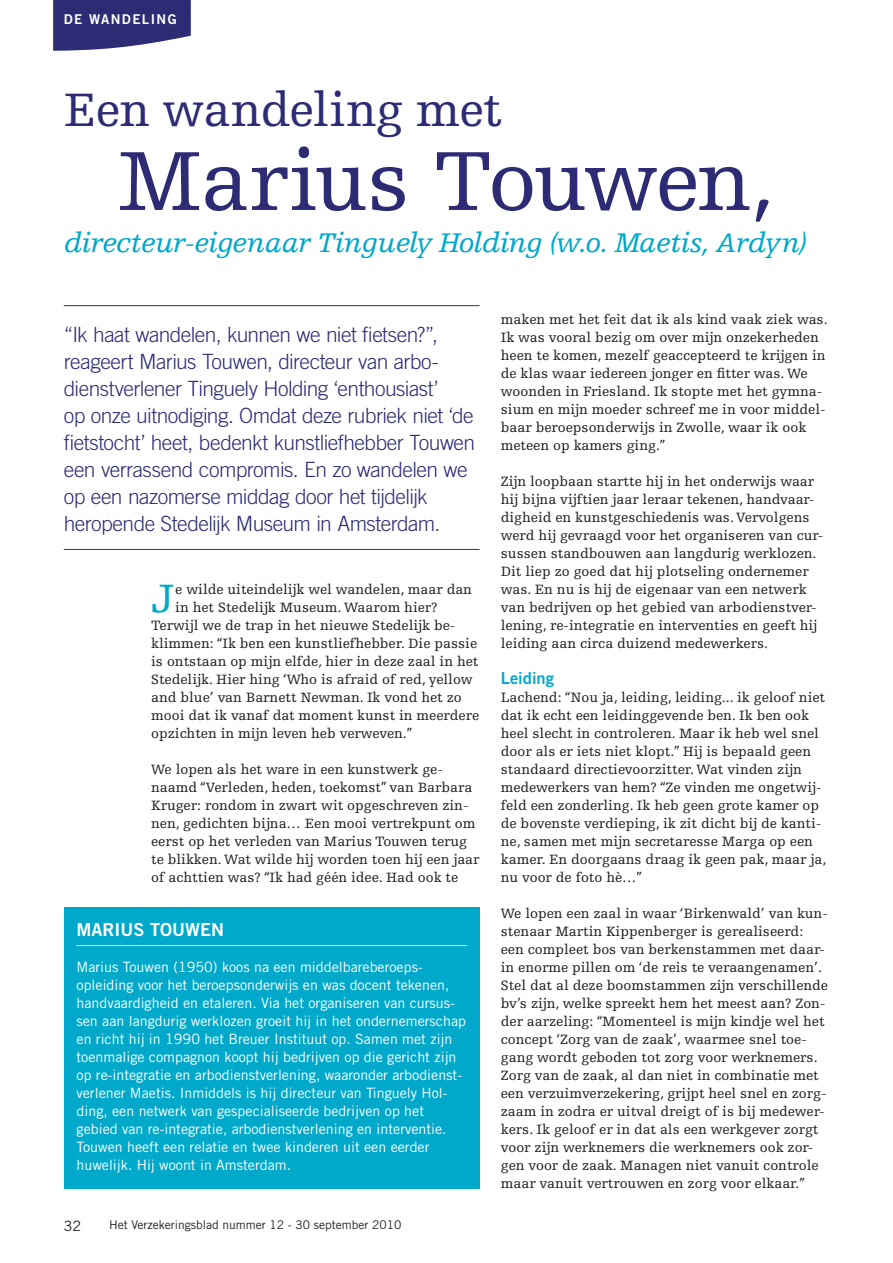
<style>
.page{position:relative;width:893px;height:1263px;background:#fff}
.page>*{position:absolute;margin:0;border:0;box-sizing:border-box;transform-origin:0 0}
.t1{font:88.5px "Egyptienne FLT Std";letter-spacing:-.025em;color:#2d2b74}
.t2{font:49.5px "Egyptienne FLT Std";letter-spacing:-.015em;color:#2d2b74}
.t3{font:41.85px "Egyptienne FLT Std";color:#00a8ca}
.t4{font:italic 28.5px "Egyptienne FLT Std";letter-spacing:-.02em;color:#00a8ca}
.t5{font:300 21px/27px "Trade Gothic LT Std";letter-spacing:-.025em;color:#2d2b74}
.t6{font:18px "Trade Gothic LT Std Bd 2";color:#fff}
.t7{font:16.5px "Trade Gothic LT Std Bd 2";color:#00a8ca}
.t8{font:14.25px/18px "Egyptienne FLT Std";color:#231f20}
.t9{font:14.25px/18px "Trade Gothic LT Std";color:#fff}
.t10{font:14.25px "Trade Gothic LT Std";color:#231f20}
.t11{font:13.5px "Trade Gothic LT Std Bd 2";letter-spacing:.1em;color:#fff}
.t12{font:12px "Trade Gothic LT Std";color:#231f20}
</style>
<div class="page">
<svg style="left:53px;top:0;width:138px;height:51px;background:#434182"></svg>
<hr style="left:64px;top:305px;width:416px;height:1px;background:#2d2b74">
<hr style="left:64px;top:549px;width:416px;height:1px;background:#2d2b74">
<div style="left:64px;top:907px;width:416px;height:281px;background:#00a8ca"></div>
<hr style="left:77px;top:945px;width:390px;height:1px;background:#fff">
<p class="t11" style="left:64px;top:15px;width:114px">DE WANDELING</p>
<p class="t2" style="left:64px;top:80px;width:440px">Een wandeling met</p>
<p class="t1" style="left:118px;top:128px;width:657px">Marius Touwen,</p>
<p class="t4" style="left:64px;top:231px;width:745px">directeur-eigenaar Tinguely Holding (w.o. Maetis, Ardyn)</p>
<p class="t5" style="left:64px;top:324px;width:413px">“Ik haat wandelen, kunnen we niet fietsen?”, reageert Marius Touwen, directeur van arbo&shy;dienstverlener Tinguely Holding ‘enthousiast’<br>op onze uitnodiging. Omdat deze rubriek niet ‘de fietstocht’ heet, bedenkt kunstliefhebber Touwen een verrassend compromis. En zo wandelen we op een nazomerse middag door het tijdelijk heropende Stedelijk Museum in Amsterdam.</p>
<p class="t3" style="left:151px;top:573px;width:25px">J</p>
<p class="t8" style="left:175px;top:580px;width:298px">e wilde uiteindelijk wel wandelen, maar dan</p>
<p class="t8" style="left:175px;top:598px;width:264px">in het Stedelijk Museum. Waarom hier?</p>
<p class="t8" style="left:151px;top:616px;width:306px">Terwijl we de trap in het nieuwe Stedelijk be-</p>
<p class="t8" style="left:151px;top:634px;width:327px">klimmen: “Ik ben een kunstliefhebber. Die passie</p>
<p class="t8" style="left:151px;top:652px;width:329px">is ontstaan op mijn elfde, hier in deze zaal in het</p>
<p class="t8" style="left:151px;top:670px;width:323px">Stedelijk. Hier hing ‘Who is afraid of red, yellow</p>
<p class="t8" style="left:151px;top:688px;width:312px">and blue’ van Barnett Newman. Ik vond het zo</p>
<p class="t8" style="left:151px;top:706px;width:329px">mooi dat ik vanaf dat moment kunst in meerdere</p>
<p class="t8" style="left:151px;top:724px;width:263px">opzichten in mijn leven heb verweven.”</p>
<p class="t8" style="left:151px;top:760px;width:330px">We lopen als het ware in een kunstwerk ge&shy;naamd “Verleden, heden, toekomst” van Barbara Kruger: rondom in zwart wit opgeschreven zin&shy;nen, gedichten bijna… Een mooi vertrekpunt om eerst op het verleden van Marius Touwen terug te blikken. Wat wilde hij worden toen hij een jaar of achttien was? “Ik had géén idee. Had ook te</p>
<p class="t6" style="left:77px;top:923px;width:149px">MARIUS TOUWEN</p>
<p class="t9" style="left:77px;top:960px;width:391px">Marius Touwen (1950) koos na een middelbareberoeps&shy;opleiding voor het beroepsonderwijs en was docent tekenen, handvaardigheid en etaleren. Via het organiseren van cursus&shy;sen aan langdurig werklozen groeit hij in het ondernemerschap en richt hij in 1990 het Breuer Instituut op. Samen met zijn toenmalige compagnon koopt hij bedrijven op die gericht zijn op re-integratie en arbodienstverlening, waaronder arbodienst&shy;verlener Maetis. Inmiddels is hij directeur van Tinguely Hol&shy;ding, een netwerk van gespecialiseerde bedrijven op het gebied van re-integratie, arbodienstverlening en interventie.<br>Touwen heeft een relatie en twee kinderen uit een eerder huwelijk. Hij woont in Amsterdam.</p>
<p class="t10" style="left:64px;top:1221px;width:19px">32</p>
<p class="t12" style="left:109px;top:1220px;width:294px">Het Verzekeringsblad nummer 12 - 30 september 2010</p>
<p class="t8" style="left:501px;top:310px;width:328px">maken met het feit dat ik als kind vaak ziek was.<br>Ik was vooral bezig om over mijn onzekerheden heen te komen, mezelf geaccepteerd te krijgen in de klas waar iedereen jonger en fitter was. We woonden in Friesland. Ik stopte met het gymna&shy;sium en mijn moeder schreef me in voor middel&shy;baar beroepsonderwijs in Zwolle, waar ik ook meteen op kamers ging.”</p>
<p class="t8" style="left:501px;top:472px;width:324px">Zijn loopbaan startte hij in het onderwijs waar hij bijna vijftien jaar leraar tekenen, handvaar&shy;digheid en kunstgeschiedenis was. Vervolgens werd hij gevraagd voor het organiseren van cur&shy;sussen standbouwen aan langdurig werklozen.<br>Dit liep zo goed dat hij plotseling ondernemer was. En nu is hij de eigenaar van een netwerk van bedrijven op het gebied van arbodienstver&shy;lening, re-integratie en interventies en geeft hij leiding aan circa duizend medewerkers.</p>
<p class="t7" style="left:501px;top:672px;width:55px">Leiding</p>
<p class="t8" style="left:501px;top:688px;width:327px">Lachend: “Nou ja, leiding, leiding... ik geloof niet dat ik echt een leidinggevende ben. Ik ben ook heel slecht in controleren. Maar ik heb wel snel door als er iets niet klopt.” Hij is bepaald geen standaard directievoorzitter. Wat vinden zijn medewerkers van hem? “Ze vinden me ongetwij&shy;feld een zonderling. Ik heb geen grote kamer op de bovenste verdieping, ik zit dicht bij de kanti&shy;ne, samen met mijn secretaresse Marga op een kamer. En doorgaans draag ik geen pak, maar ja, nu voor de foto hè…”</p>
<p class="t8" style="left:501px;top:904px;width:329px">We lopen een zaal in waar ‘Birkenwald’ van kun&shy;stenaar Martin Kippenberger is gerealiseerd: een compleet bos van berkenstammen met daar&shy;in enorme pillen om ‘de reis te veraangenamen’.<br>Stel dat al deze boomstammen zijn verschillende bv’s zijn, welke spreekt hem het meest aan? Zon&shy;der aarzeling: “Momenteel is mijn kindje wel het concept ‘Zorg van de zaak’, waarmee snel toe&shy;gang wordt geboden tot zorg voor werknemers.<br>Zorg van de zaak, al dan niet in combinatie met een verzuimverzekering, grijpt heel snel en zorg&shy;zaam in zodra er uitval dreigt of is bij medewer&shy;kers. Ik geloof er in dat als een werkgever zorgt voor zijn werknemers die werknemers ook zor&shy;gen voor de zaak. Managen niet vanuit controle maar vanuit vertrouwen en zorg voor elkaar.”</p>
</div>
